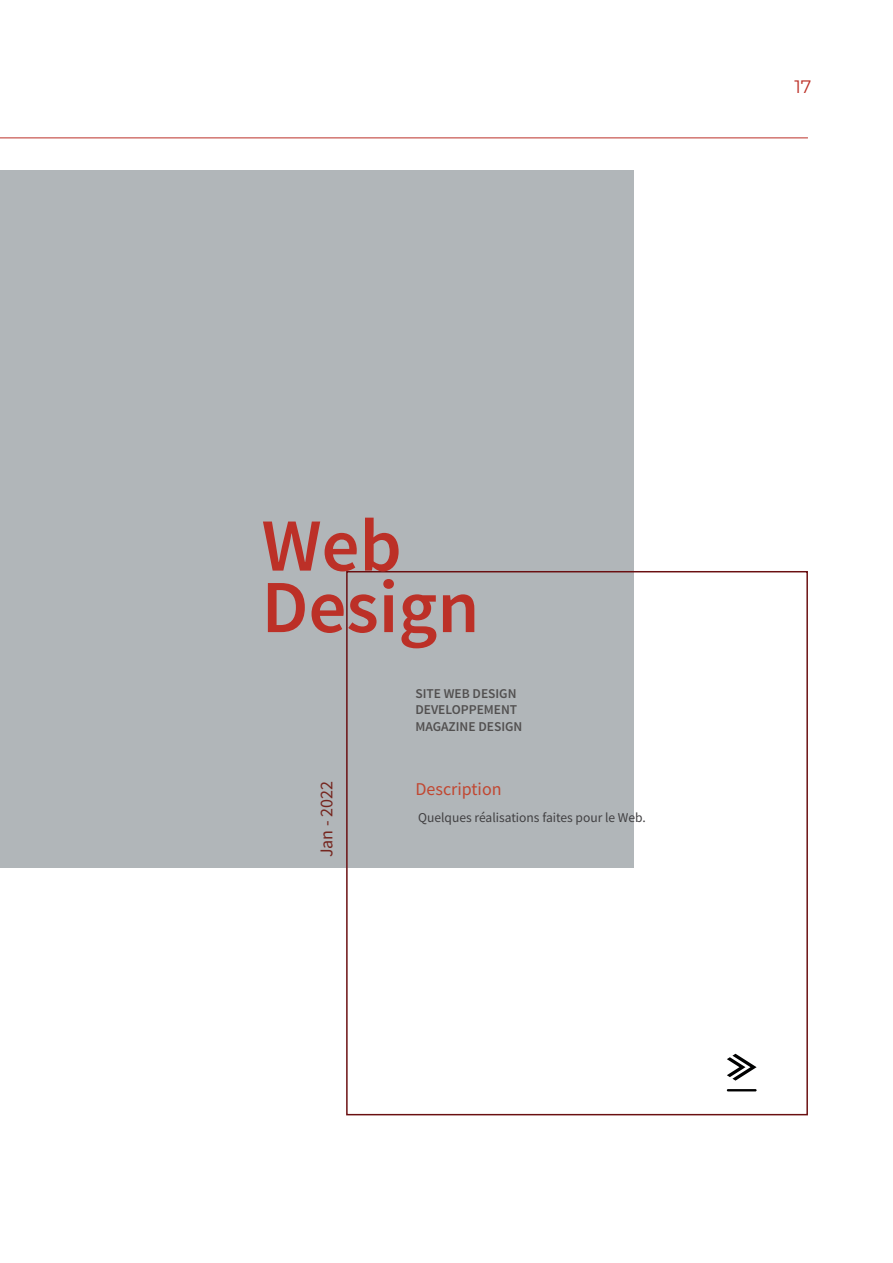
<style>
.page{position:relative;width:893px;height:1263px;background:#fff}
.page>*{position:absolute;margin:0;border:0;box-sizing:border-box;transform-origin:0 0}
.t1{font:600 75px/61.5px "Source Sans Pro";color:#bc3027}
.t2{font:18px "Source Sans Pro";color:#c14731}
.t3{font:18px "Source Sans Pro";color:#75261f}
.t4{font:18px "Montserrat";color:#bc3027}
.t5{font:600 13.5px/16.5px "Source Sans Pro";color:#525050}
.t6{font:13.5px "Source Sans Pro";color:#414042}
</style>
<div class="page">
<hr style="left:0;top:137px;width:808px;height:1px;background:#bc3027">
<div style="left:0;top:170px;width:634px;height:698px;background:#b1b6b9"></div>
<svg style="left:727px;top:1054px;width:30px;height:26px"></svg>
<hr style="left:727px;top:1089px;width:30px;height:2px;background:#000">
<h2 class="t4" style="left:794px;top:75px;width:19px">17</h2>
<h1 class="t1" style="left:262px;top:517px;width:219px">Web<br>Design</h1>
<p class="t5" style="left:415px;top:685px;width:108px">SITE WEB DESIGN<br>DEVELOPPEMENT<br>MAGAZINE DESIGN</p>
<h2 class="t3" style="left:315px;top:857px;width:78px;rotate:-90deg">Jan - 2022</h2>
<h2 class="t2" style="left:415px;top:778px;width:88px">Description</h2>
<p class="t6" style="left:418px;top:809px;width:229px">Quelques réalisations faites pour le Web.</p>
</div>
